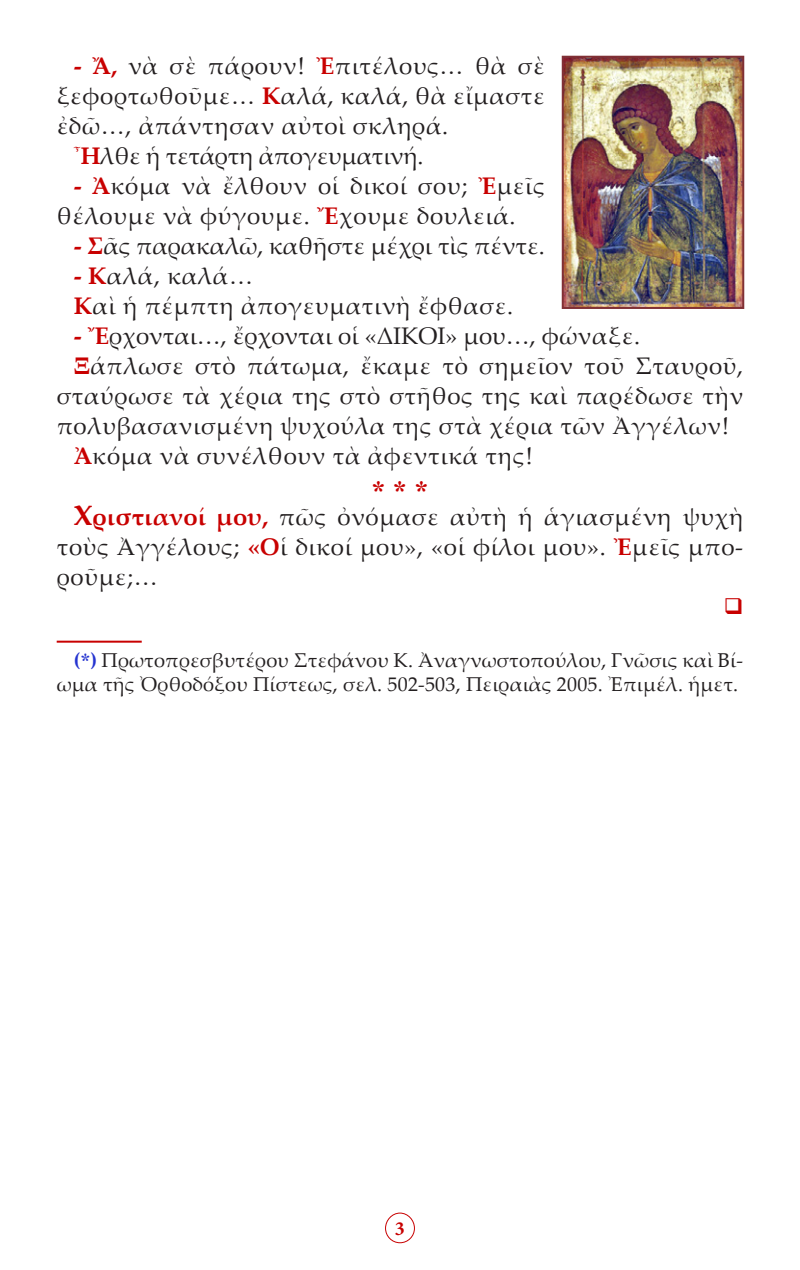
<style>
.page{position:relative;width:800px;height:1270px;background:#fff}
.page>*{position:absolute;margin:0;border:0;box-sizing:border-box;transform-origin:0 0}
.Asteriskoi{font:28px "CTOS New Times Bold Test 1";color:#c80000}
.t1{font:24px/30px "Palatino Linotype";letter-spacing:.03em;color:#231f20;text-align:justify}
.t2{font:24px "Palatino Linotype";color:#231f20}
.t3{font:24px "Palatino Linotype";letter-spacing:-.01em;color:#231f20}
.t4{font:20px/24px "Palatino Linotype";letter-spacing:.01em;color:#231f20;text-align:right}
.t5{font:700 20px "Minion Pro";color:#c80000}
.s1{font-weight:700;color:#c80000}
.s2{font-weight:700;font-size:28px;color:#c80000}
.s3{font-weight:700;color:#2534d0}
.s4{font-family:"CTOS New Times Bold Test 1";color:#2534d0}
</style>
<div class="page">
<div style="left:385px;top:1213px;width:30px;height:30px;border:1px solid #c80000;border-radius:50%"></div>
<hr style="left:57px;top:641px;width:85px;height:2px;background:#c80000">
<img style="left:565px;top:59px;width:176px;height:247px">
<div style="left:562px;top:56px;width:182px;height:253px;border:2px solid #813035"></div>
<p class="t1" style="left:57px;top:50px;width:489px;text-indent:17px"><span class="s1">- Ἄ,</span> νὰ σὲ πάρουν! <span class="s1">Ἐ</span>πιτέλους… θὰ σὲ ξεφορτωθοῦμε… <span class="s1">Κ</span>αλά, καλά, θὰ εἴμαστε ἐδῶ…, ἀπάντησαν αὐτοὶ σκληρά.</p>
<p class="t3" style="left:74px;top:138px;width:351px"><span class="s1">Ἦ</span>λθε ἡ τετάρτη ἀπογευματινή.</p>
<p class="t1" style="left:57px;top:170px;width:489px;text-indent:17px"><span class="s1">- Ἀ</span>κόμα νὰ ἔλθουν οἱ δικοί σου; <span class="s1">Ἐ</span>μεῖς θέλουμε νὰ φύγουμε. <span class="s1">Ἔ</span>χουμε δουλειά.</p>
<p class="t2" style="left:74px;top:228px;width:473px"><span class="s1">- Σ</span>ᾶς παρακαλῶ, καθῆστε μέχρι τὶς πέντε.</p>
<p class="t1" style="left:74px;top:260px;width:181px"><span class="s1">- Κ</span>αλά, καλά…</p>
<p class="t1" style="left:74px;top:290px;width:441px"><span class="s1">Κ</span>αὶ ἡ πέμπτη ἀπογευματινὴ ἔφθασε.</p>
<p class="t2" style="left:74px;top:318px;width:568px"><span class="s1">- Ἔ</span>ρχονται…, ἔρχονται οἱ «ΔΙΚΟΙ» μου…, φώναξε.</p>
<p class="t1" style="left:57px;top:350px;width:688px;text-indent:17px"><span class="s1">Ξ</span>άπλωσε στὸ πάτωμα, ἔκαμε τὸ σημεῖον τοῦ Σταυροῦ, σταύρωσε τὰ χέρια της στὸ στῆθος της καὶ παρέδωσε τὴν πολυβασανισμένη ψυχούλα της στὰ χέρια τῶν Ἀγγέλων!</p>
<p class="t1" style="left:74px;top:440px;width:460px"><span class="s1">Ἀ</span>κόμα νὰ συνέλθουν τὰ ἀφεντικά της!</p>
<p class="Asteriskoi" style="left:371px;top:475px;width:59px">* * *</p>
<p class="t1" style="left:57px;top:501px;width:688px;text-indent:17px"><span class="s2">Χ</span><span class="s1">ριστιανοί μου,</span> πῶς ὀνόμασε αὐτὴ ἡ ἁγιασμένη ψυχὴ τοὺς Ἀγγέλους; <span class="s1">«Ο</span>ἱ δικοί μου», «οἱ φίλοι μου». <span class="s1">Ἐ</span>μεῖς μπο&shy;ροῦμε;…</p>
<p class="t4" style="left:57px;top:647px;width:688px"><span class="s3">(</span><span class="s4">*</span><span class="s3">)</span> Πρωτοπρεσβυτέρου Στεφάνου Κ. Ἀναγνωστοπούλου, Γνῶσις καὶ Βί&shy;ωμα τῆς Ὀρθοδόξου Πίστεως, σελ. 502-503, Πειραιὰς 2005. Ἐπιμέλ. ἡμετ.</p>
<p class="t5" style="left:395px;top:1214px;width:11px">3</p>
</div>
